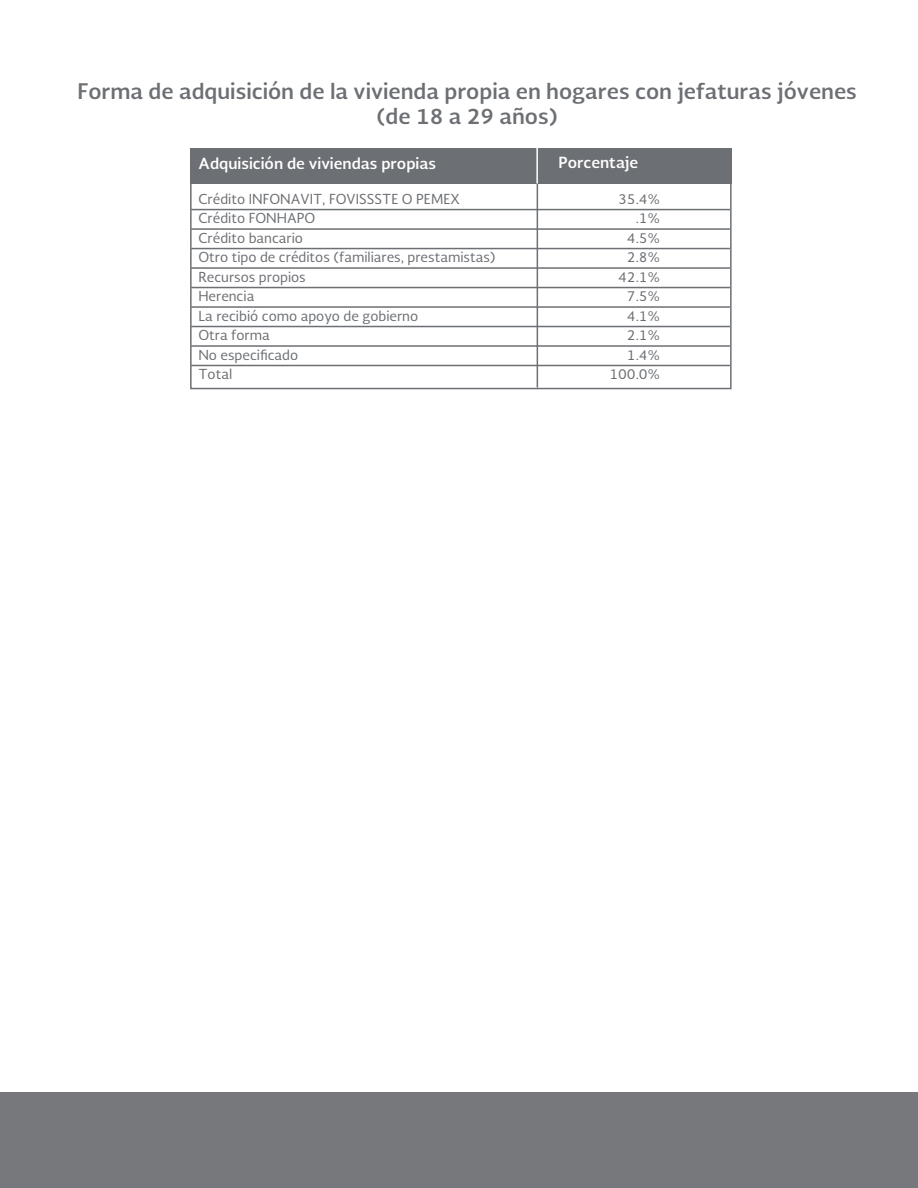
<style>
.page{position:relative;width:918px;height:1188px;background:#fff}
.page>*{position:absolute;margin:0;border:0;box-sizing:border-box;transform-origin:0 0}
.t1{font:700 21px/25.2px "Soberana Sans";color:#6c6f73;text-align:center}
.t2{font:700 15px "Soberana Sans";color:#fff}
.t3{font:13.5px/19.5px "Soberana Sans";color:#6c6f73}
</style>
<div class="page">
<div style="left:190px;top:148px;width:542px;height:36px;background:#6c6f73"></div>
<div style="left:190px;top:182px;width:542px;height:207px;border:2px solid #6c6f73"></div>
<hr style="left:537px;top:183px;width:1px;height:205px;background:#6c6f73">
<hr style="left:191px;top:209px;width:539px;height:1px;background:#6c6f73">
<hr style="left:191px;top:228px;width:539px;height:2px;background:#6c6f73">
<hr style="left:191px;top:248px;width:539px;height:1px;background:#6c6f73">
<hr style="left:191px;top:267px;width:539px;height:2px;background:#6c6f73">
<hr style="left:191px;top:287px;width:539px;height:1px;background:#6c6f73">
<hr style="left:191px;top:306px;width:539px;height:2px;background:#6c6f73">
<hr style="left:191px;top:326px;width:539px;height:1px;background:#6c6f73">
<hr style="left:191px;top:345px;width:539px;height:2px;background:#6c6f73">
<hr style="left:191px;top:365px;width:539px;height:1px;background:#6c6f73">
<hr style="left:536px;top:148px;width:2px;height:36px;background:#fff">
<div style="left:0;top:1092px;width:918px;height:96px;background:#76787b"></div>
<h1 class="t1" style="left:77px;top:77px;width:781px">Forma de adquisición de la vivienda propia en hogares con jefaturas jóvenes (de 18 a 29 años)</h1>
<p class="t2" style="left:199px;top:153px;width:239px">Adquisición de viviendas propias</p>
<p class="t2" style="left:559px;top:152px;width:81px">Porcentaje</p>
<p class="t3" style="left:198px;top:189px;width:299px">Crédito INFONAVIT, FOVISSSTE O PEMEX<br>Crédito FONHAPO<br>Crédito bancario<br>Otro tipo de créditos (familiares, prestamistas)<br>Recursos propios<br>Herencia<br>La recibió como apoyo de gobierno<br>Otra forma<br>No especificado<br>Total</p>
<p class="t3" style="left:609px;top:188px;width:52px;text-align:right">35.4% .1%<br>4.5%<br>2.8%<br>42.1%<br>7.5%<br>4.1%<br>2.1%<br>1.4%<br>100.0%</p>
</div>
